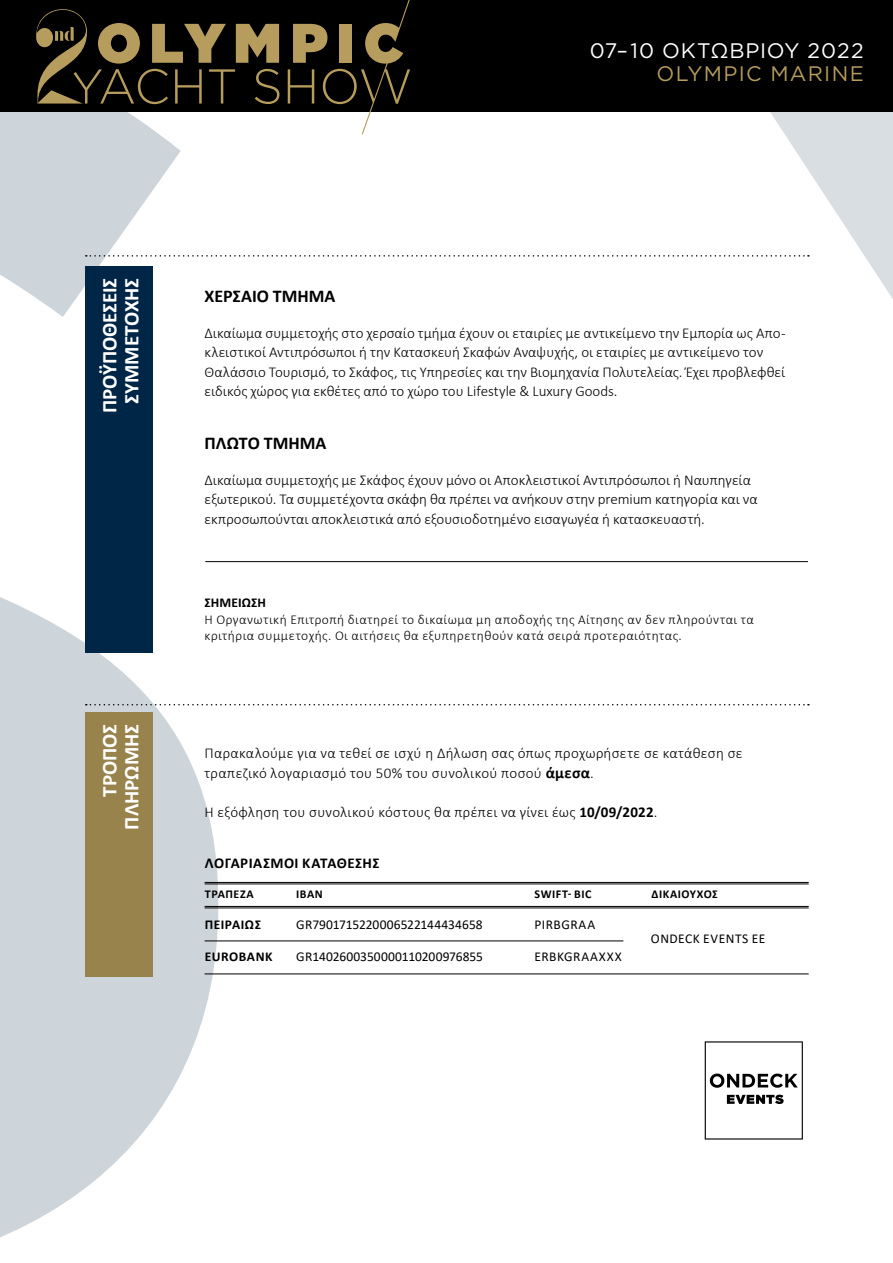
<style>
.page{position:relative;width:893px;height:1263px;background:#fff}
.page>*{position:absolute;margin:0;border:0;box-sizing:border-box;transform-origin:0 0}
.t1{font:700 21px/22.2px "Calibri";letter-spacing:-.005em;color:#fff;text-align:center}
.t2{font:21px "Gotham";letter-spacing:.035em;color:#fff}
.t3{font:21px "Gotham";letter-spacing:.06em;color:#b69c5d}
.t4{font:700 18px "Calibri";letter-spacing:-.005em;color:#000}
.t5{font:300 15px/19.5px "Calibri";letter-spacing:.005em;color:#000}
.t6{font:700 15px "Calibri";letter-spacing:.03em;color:#000}
.t7{font:300 13.5px/16.5px "Calibri";letter-spacing:.035em;color:#000}
.t8{font:13.5px "Calibri";letter-spacing:-.005em;color:#000}
.t9{font:13.5px "Calibri";letter-spacing:.015em;color:#000}
.t10{font:700 13.5px "Calibri";letter-spacing:.03em;color:#000}
.t11{font:13.5px "Calibri";letter-spacing:.04em;color:#000}
.t12{font:13.5px "Calibri";letter-spacing:.05em;color:#000}
.t13{font:700 13.5px "Calibri";letter-spacing:.005em;color:#000}
.t14{font:13.5px "Calibri";letter-spacing:.035em;color:#000}
.t15{font:700 12px "Calibri";letter-spacing:.04em;color:#000}
.s1{font-weight:700;font-size:15.75px}
.s2{font-weight:700}
</style>
<div class="page">
<svg style="left:0;top:112px;width:218px;height:1126px;fill:#cdd4da"></svg>
<svg style="left:677px;top:112px;width:216px;height:1028px"></svg>
<div style="left:0;top:0;width:893px;height:112px;background:#000"></div>
<svg style="left:288px;top:0;width:122px;height:134px"></svg>
<svg style="left:36px;top:9px;width:243px;height:95px"></svg>
<div style="left:85px;top:266px;width:67px;height:387px;background:#002647"></div>
<div style="left:85px;top:712px;width:67px;height:264px;background:#99834d"></div>
<hr style="left:205px;top:882px;width:604px;height:1px;background:#000">
<hr style="left:205px;top:883px;width:604px;height:1px;background:#000">
<hr style="left:205px;top:907px;width:604px;height:1px;background:#000">
<hr style="left:205px;top:906px;width:604px;height:1px;background:#000">
<hr style="left:205px;top:940px;width:418px;height:1px;background:#000">
<hr style="left:205px;top:973px;width:604px;height:1px;background:#000">
<svg style="left:86px;top:255px;width:723px;height:2px"></svg>
<hr style="left:205px;top:561px;width:603px;height:1px;background:#000">
<svg style="left:86px;top:704px;width:723px;height:1px"></svg>
<svg style="left:705px;top:1041px;width:98px;height:98px"></svg>
<h1 class="t2" style="left:590px;top:37px;width:276px">07–10 ΟΚΤΩΒΡΙΟΥ 2022</h1>
<h1 class="t3" style="left:656px;top:60px;width:209px">OLYMPIC MARINE</h1>
<h1 class="t1" style="left:98px;top:413px;width:137px;rotate:-90deg">ΠΡΟΫΠΟΘΕΣEIΣ<br>ΣΥΜΜΕΤΟΧΗΣ</h1>
<h1 class="t1" style="left:98px;top:829px;width:107px;text-align:right;rotate:-90deg">ΤΡΟΠΟΣ<br>ΠΛΗΡΩΜΗΣ</h1>
<p class="t4" style="left:205px;top:283px;width:132px">ΧΕΡΣΑΙΟ ΤΜΗΜΑ</p>
<p class="t5" style="left:205px;top:323px;width:582px">Δικαίωμα συμμετοχής στο χερσαίο τμήμα έχουν οι εταιρίες με αντικείμενο την Εμπορία ως Απο&shy;κλειστικοί Αντιπρόσωποι ή την Κατασκευή Σκαφών Αναψυχής, οι εταιρίες με αντικείμενο τον Θαλάσσιο Τουρισμό, το Σκάφος, τις Υπηρεσίες και την Βιομηχανία Πολυτελείας. Έχει προβλεφθεί ειδικός χώρος για εκθέτες από το χώρο του Lifestyle &amp; Luxury Goods.</p>
<p class="t4" style="left:205px;top:430px;width:123px">ΠΛΩΤΟ ΤΜΗΜΑ</p>
<p class="t5" style="left:205px;top:470px;width:554px">Δικαίωμα συμμετοχής με Σκάφος έχουν μόνο οι Αποκλειστικοί Αντιπρόσωποι ή Ναυπηγεία εξωτερικού. Τα συμμετέχοντα σκάφη θα πρέπει να ανήκουν στην premium κατηγορία και να εκπροσωπούνται αποκλειστικά από εξουσιοδοτημένο εισαγωγέα ή κατασκευαστή.</p>
<p class="t13" style="left:205px;top:593px;width:63px">ΣΗΜΕΙΩΣΗ</p>
<p class="t7" style="left:205px;top:611px;width:551px">Η Οργανωτική Επιτροπή διατηρεί το δικαίωμα μη αποδοχής της Αίτησης αν δεν πληρούνται τα κριτήρια συμμετοχής. Οι αιτήσεις θα εξυπηρετηθούν κατά σειρά προτεραιότητας.</p>
<p class="t5" style="left:205px;top:743px;width:540px">Παρακαλούμε για να τεθεί σε ισχύ η Δήλωση σας όπως προχωρήσετε σε κατάθεση σε τραπεζικό λογαριασμό του 50% του συνολικού ποσού <span class="s1">άμεσα</span>.</p>
<p class="t5" style="left:205px;top:802px;width:454px">Η εξόφληση του συνολικού κόστους θα πρέπει να γίνει έως <span class="s2">10/09/2022</span>.</p>
<p class="t6" style="left:205px;top:852px;width:176px">ΛΟΓΑΡΙΑΣΜΟΙ ΚΑΤΑΘΕΣΗΣ</p>
<p class="t15" style="left:205px;top:886px;width:51px">ΤΡΑΠΕΖΑ</p>
<p class="t15" style="left:296px;top:886px;width:28px">ΙΒΑΝ</p>
<p class="t15" style="left:535px;top:886px;width:58px">SWIFT- BIC</p>
<p class="t15" style="left:652px;top:886px;width:68px">ΔΙΚΑΙΟΎΧΟΣ</p>
<p class="t10" style="left:205px;top:915px;width:58px">ΠΕΙΡΑΙΩΣ</p>
<p class="t8" style="left:296px;top:915px;width:188px">GR7901715220006522144434658</p>
<p class="t14" style="left:535px;top:915px;width:62px">PIRBGRAA</p>
<p class="t10" style="left:205px;top:947px;width:69px">EUROBANK</p>
<p class="t9" style="left:296px;top:947px;width:189px">GR1402600350000110200976855</p>
<p class="t12" style="left:535px;top:947px;width:89px">ERBKGRAAXXX</p>
<p class="t11" style="left:651px;top:929px;width:116px">ONDECK EVENTS EE</p>
</div>
